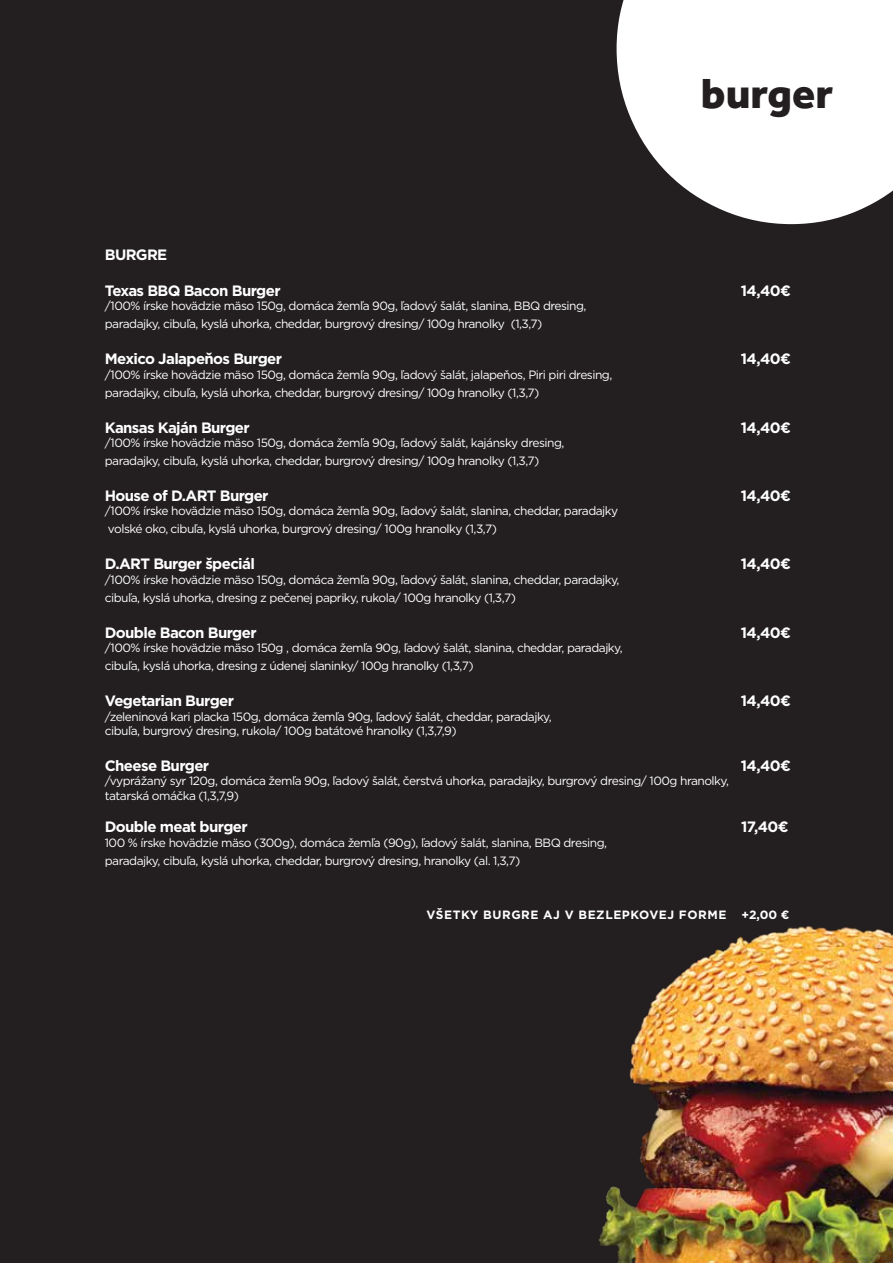
<style>
.page{position:relative;width:893px;height:1263px;background:#231f20}
.page>*{position:absolute;margin:0;border:0;box-sizing:border-box;transform-origin:0 0}
.t1{font:800 43.5px "Effra";color:#231f20}
.t2{font:700 15px "Gotham";letter-spacing:-.04em;color:#fff}
.t3{font:12px/18px "Gotham";letter-spacing:-.04em;color:#fff}
.t4{font:700 12px "Gotham";letter-spacing:.045em;color:#fff}
</style>
<div class="page">
<svg style="left:617px;top:0;width:276px;height:224px;background:#e3e2e2"></svg>
<img style="left:598px;top:926px;width:295px;height:337px">
<h1 class="t1" style="left:701px;top:67px;width:133px">burger</h1>
<p class="t2" style="left:105px;top:244px;width:64px">BURGRE</p>
<p class="t2" style="left:105px;top:280px;width:177px">Texas BBQ Bacon Burger</p>
<p class="t2" style="left:741px;top:280px;width:51px">14,40€</p>
<p class="t3" style="left:105px;top:297px;width:483px">/100% írske hovädzie mäso 150g, domáca žemľa 90g, ľadový šalát, slanina, BBQ dresing, paradajky, cibuľa, kyslá uhorka, cheddar, burgrový dresing/ 100g hranolky (1,3,7)</p>
<p class="t2" style="left:105px;top:349px;width:179px">Mexico Jalapeňos Burger</p>
<p class="t2" style="left:741px;top:349px;width:51px">14,40€</p>
<p class="t3" style="left:105px;top:365px;width:509px">/100% írske hovädzie mäso 150g, domáca žemľa 90g, ľadový šalát, jalapeňos, Piri piri dresing, paradajky, cibuľa, kyslá uhorka, cheddar, burgrový dresing/ 100g hranolky (1,3,7)</p>
<p class="t2" style="left:105px;top:417px;width:146px">Kansas Kaján Burger</p>
<p class="t2" style="left:741px;top:417px;width:51px">14,40€</p>
<p class="t3" style="left:105px;top:433px;width:461px">/100% írske hovädzie mäso 150g, domáca žemľa 90g, ľadový šalát, kajánsky dresing, paradajky, cibuľa, kyslá uhorka, cheddar, burgrový dresing/ 100g hranolky (1,3,7)</p>
<p class="t2" style="left:105px;top:486px;width:165px">House of D.ART Burger</p>
<p class="t2" style="left:741px;top:486px;width:51px">14,40€</p>
<p class="t3" style="left:105px;top:502px;width:515px">/100% írske hovädzie mäso 150g, domáca žemľa 90g, ľadový šalát, slanina, cheddar, paradajky volské oko, cibuľa, kyslá uhorka, burgrový dresing/ 100g hranolky (1,3,7)</p>
<p class="t2" style="left:105px;top:554px;width:152px">D.ART Burger špeciál</p>
<p class="t2" style="left:741px;top:554px;width:51px">14,40€</p>
<p class="t3" style="left:105px;top:570px;width:516px">/100% írske hovädzie mäso 150g, domáca žemľa 90g, ľadový šalát, slanina, cheddar, paradajky, cibuľa, kyslá uhorka, dresing z pečenej papriky, rukola/ 100g hranolky (1,3,7)</p>
<p class="t2" style="left:105px;top:622px;width:153px">Double Bacon Burger</p>
<p class="t2" style="left:741px;top:622px;width:51px">14,40€</p>
<p class="t3" style="left:105px;top:639px;width:519px">/100% írske hovädzie mäso 150g , domáca žemľa 90g, ľadový šalát, slanina, cheddar, paradajky, cibuľa, kyslá uhorka, dresing z údenej slaninky/ 100g hranolky (1,3,7)</p>
<p class="t2" style="left:105px;top:691px;width:131px">Vegetarian Burger</p>
<p class="t2" style="left:741px;top:691px;width:51px">14,40€</p>
<p class="t3" style="left:105px;top:709px;width:448px;line-height:14.4px">/zeleninová kari placka 150g, domáca žemľa 90g, ľadový šalát, cheddar, paradajky, cibuľa, burgrový dresing, rukola/ 100g batátové hranolky (1,3,7,9)</p>
<p class="t2" style="left:105px;top:756px;width:106px">Cheese Burger</p>
<p class="t2" style="left:741px;top:756px;width:51px">14,40€</p>
<p class="t3" style="left:105px;top:774px;width:626px;line-height:14.4px">/vyprážaný syr 120g, domáca žemľa 90g, ľadový šalát, čerstvá uhorka, paradajky, burgrový dresing/ 100g hranolky, tatarská omáčka (1,3,7,9)</p>
<p class="t2" style="left:105px;top:817px;width:144px">Double meat burger</p>
<p class="t2" style="left:741px;top:817px;width:49px">17,40€</p>
<p class="t3" style="left:105px;top:833px;width:504px">100 % írske hovädzie mäso (300g), domáca žemľa (90g), ľadový šalát, slanina, BBQ dresing, paradajky, cibuľa, kyslá uhorka, cheddar, burgrový dresing, hranolky (al. 1,3,7)</p>
<p class="t4" style="left:427px;top:906px;width:364px">VŠETKY BURGRE AJ V BEZLEPKOVEJ FORME +2,00 €</p>
</div>
